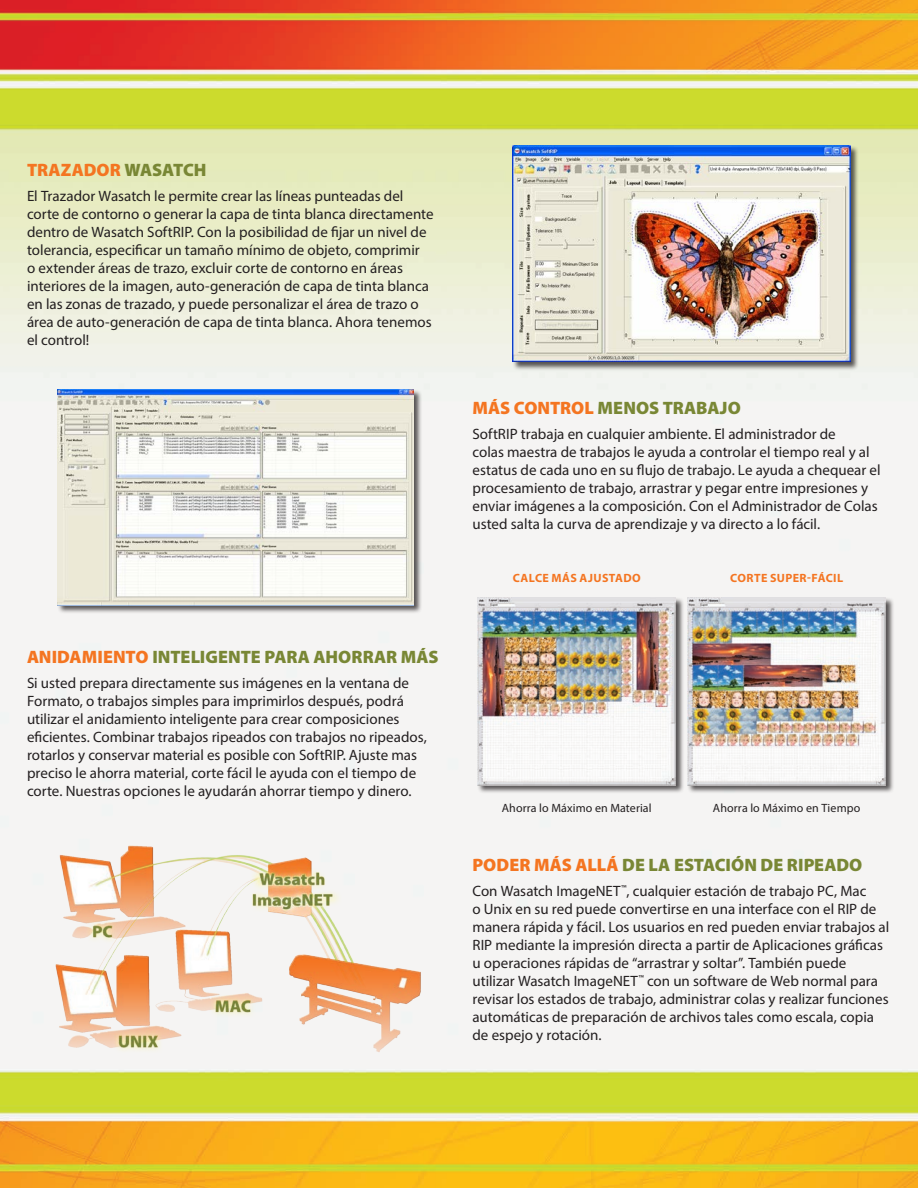
<style>
.page{position:relative;width:918px;height:1188px;background:#fff}
.page>*{position:absolute;margin:0;border:0;box-sizing:border-box;transform-origin:0 0}
.t1{font:900 18px "Myriad Pro";color:#798735}
.t2{font:900 18px "Myriad Pro";color:#f47521}
.Paragraph_Style_2{font:15px/18px "Myriad Pro";color:#231f20}
.t3{font:12px "Myriad Pro";letter-spacing:.01em;color:#231f20}
.t4{font:700 12px "Myriad Pro";letter-spacing:.03em;color:#f47521}
.s1{color:#798735}
.s2{color:#f47521}
</style>
<div class="page">
<img style="left:0;top:0;width:918px;height:1188px">
<img style="left:54px;top:845px;width:377px;height:208px">
<div style="left:477px;top:597px;width:208px;height:197px;background:#231f20;opacity:.75"></div>
<img style="left:478px;top:598px;width:198px;height:187px">
<div style="left:687px;top:597px;width:207px;height:197px;background:#231f20;opacity:.75"></div>
<img style="left:688px;top:598px;width:198px;height:187px">
<div style="left:512px;top:145px;width:347px;height:226px;background:#231f20;opacity:.75"></div>
<img style="left:513px;top:146px;width:338px;height:216px">
<div style="left:58px;top:389px;width:365px;height:225px;background:#231f20;opacity:.75"></div>
<img style="left:58px;top:389px;width:356px;height:216px">
<p class="t2" style="left:27px;top:158px;width:181px">TRAZADOR <span class="s1">WASATCH</span></p>
<p class="Paragraph_Style_2" style="left:27px;top:187px;width:408px">El Trazador Wasatch le permite crear las líneas punteadas del corte de contorno o generar la capa de tinta blanca directamente dentro de Wasatch SoftRIP. Con la posibilidad de fijar un nivel de tolerancia, especificar un tamaño mínimo de objeto, comprimir<br>o extender áreas de trazo, excluir corte de contorno en áreas interiores de la imagen, auto-generación de capa de tinta blanca en las zonas de trazado, y puede personalizar el área de trazo o área de auto-generación de capa de tinta blanca. Ahora tenemos el control!</p>
<p class="t1" style="left:27px;top:645px;width:413px"><span class="s2">ANIDAMIENTO</span> INTELIGENTE PARA AHORRAR MÁS</p>
<p class="Paragraph_Style_2" style="left:27px;top:674px;width:401px">Si usted prepara directamente sus imágenes en la ventana de Formato, o trabajos simples para imprimirlos después, podrá utilizar el anidamiento inteligente para crear composiciones eficientes. Combinar trabajos ripeados con trabajos no ripeados, rotarlos y conservar material es posible con SoftRIP. Ajuste mas preciso le ahorra material, corte fácil le ayuda con el tiempo de corte. Nuestras opciones le ayudarán ahorrar tiempo y dinero.</p>
<p class="t1" style="left:472px;top:396px;width:270px"><span class="s2">MÁS CONTROL</span> MENOS TRABAJO</p>
<p class="Paragraph_Style_2" style="left:472px;top:425px;width:410px">SoftRIP trabaja en cualquier ambiente. El administrador de<br>colas maestra de trabajos le ayuda a controlar el tiempo real y al estatus de cada uno en su flujo de trabajo. Le ayuda a chequear el procesamiento de trabajo, arrastrar y pegar entre impresiones y enviar imágenes a la composición. Con el Administrador de Colas usted salta la curva de aprendizaje y va directo a lo fácil.</p>
<p class="t4" style="left:513px;top:570px;width:129px">CALCE MÁS AJUSTADO</p>
<p class="t4" style="left:730px;top:570px;width:115px">CORTE SUPER-FÁCIL</p>
<p class="t3" style="left:502px;top:801px;width:151px">Ahorra lo Máximo en Material</p>
<p class="t3" style="left:713px;top:801px;width:149px">Ahorra lo Máximo en Tiempo</p>
<p class="t1" style="left:472px;top:853px;width:391px"><span class="s2">PODER MÁS ALLÁ</span> DE LA ESTACIÓN DE RIPEADO</p>
<p class="Paragraph_Style_2" style="left:472px;top:882px;width:418px">Con Wasatch ImageNET<sup>™</sup>, cualquier estación de trabajo PC, Mac<br>o Unix en su red puede convertirse en una interface con el RIP de manera rápida y fácil. Los usuarios en red pueden enviar trabajos al RIP mediante la impresión directa a partir de Aplicaciones gráficas u operaciones rápidas de “arrastrar y soltar”. También puede utilizar Wasatch ImageNET<sup>™</sup> con un software de Web normal para revisar los estados de trabajo, administrar colas y realizar funciones automáticas de preparación de archivos tales como escala, copia de espejo y rotación.</p>
</div>
